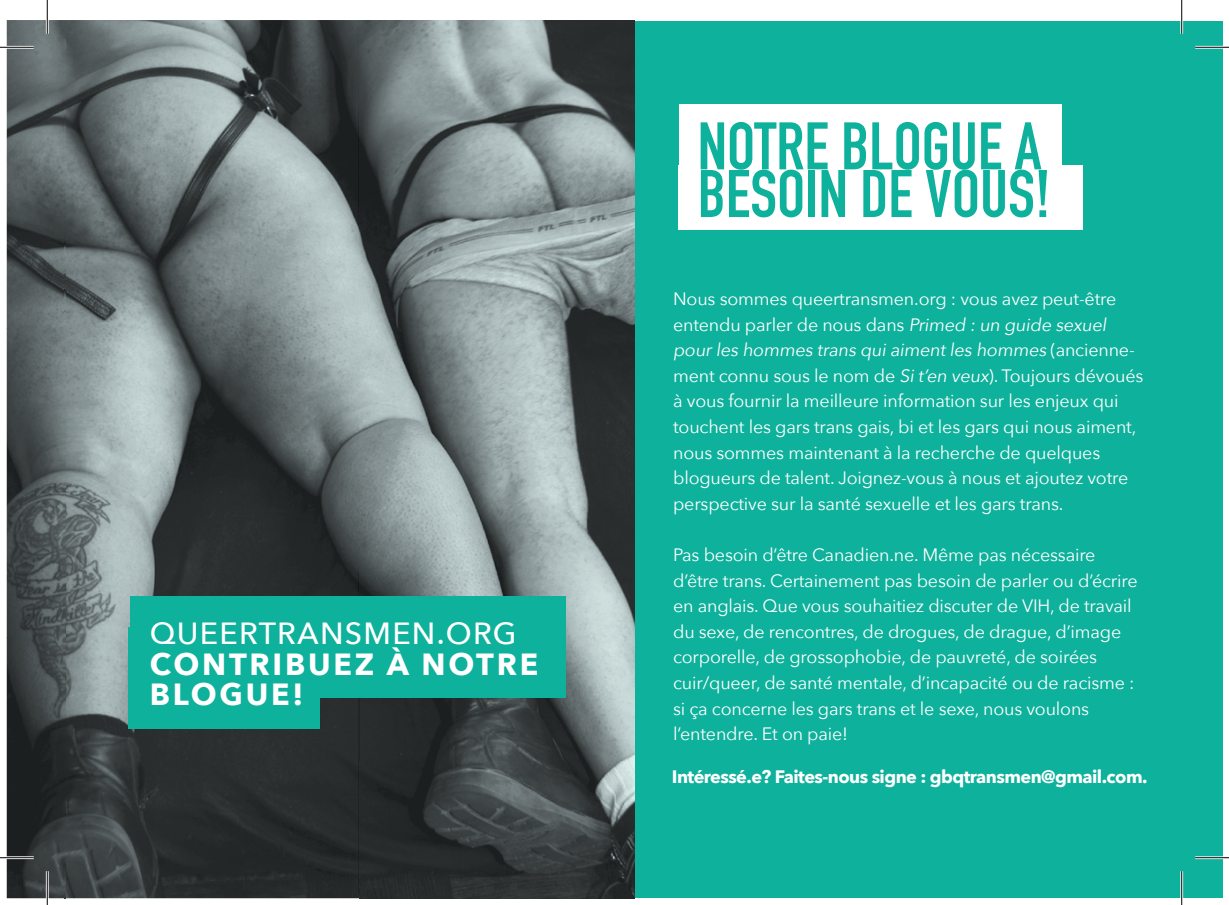
<style>
.page{position:relative;width:1229px;height:905px;background:#fff}
.page>*{position:absolute;margin:0;border:0;box-sizing:border-box;transform-origin:0 0}
.t1{font:700 65.92px "DIN Condensed";color:#0eb19b}
.t2{font:700 30.6px/30.6px "Avenir Next";letter-spacing:.09em;color:#fff}
.t3{font:500 30.6px "Avenir Next";letter-spacing:.04em;color:#fff}
.t4{font:18px/25.7px "Avenir Next";letter-spacing:-.01em;color:#fff}
.t5{font:700 18px "Avenir Next";letter-spacing:-.03em;color:#fff}
</style>
<div class="page">
<div style="left:7px;top:21px;width:1215px;height:877px;background:#0eb19b"></div>
<img style="left:7px;top:20px;width:627px;height:878px">
<svg style="left:27px;top:49px;width:6px;height:9px"></svg>
<img style="left:65px;top:39px;width:1px;height:859px">
<div style="left:679px;top:105px;width:382px;height:79px;background:#fff"></div>
<div style="left:678px;top:165px;width:404px;height:65px;background:#fff"></div>
<div style="left:131px;top:596px;width:435px;height:102px;background:#0eb19b"></div>
<div style="left:128px;top:627px;width:191px;height:101px;background:#0eb19b"></div>
<hr style="left:0;top:46px;width:34px;height:3px;background:#fff">
<hr style="left:1195px;top:46px;width:33px;height:3px;background:#fff">
<hr style="left:0;top:856px;width:34px;height:3px;background:#fff">
<hr style="left:1195px;top:856px;width:33px;height:3px;background:#fff">
<hr style="left:46px;top:0;width:3px;height:34px;background:#fff">
<hr style="left:46px;top:871px;width:3px;height:33px;background:#fff">
<hr style="left:1180px;top:0;width:3px;height:34px;background:#fff">
<hr style="left:1180px;top:871px;width:3px;height:33px;background:#fff">
<hr style="left:0;top:47px;width:34px;height:1px;background:#000">
<hr style="left:1195px;top:47px;width:33px;height:1px;background:#000">
<hr style="left:0;top:857px;width:34px;height:1px;background:#000">
<hr style="left:1195px;top:857px;width:33px;height:1px;background:#000">
<hr style="left:47px;top:0;width:1px;height:34px;background:#000">
<hr style="left:47px;top:871px;width:1px;height:33px;background:#000">
<hr style="left:1181px;top:0;width:1px;height:34px;background:#000">
<hr style="left:1181px;top:871px;width:1px;height:33px;background:#000">
<p class="t3" style="left:150px;top:607px;width:368px">QUEERTRANSMEN.ORG</p>
<p class="t2" style="left:150px;top:648px;width:390px">CONTRIBUEZ À NOTRE<br>BLOGUE!</p>
<p class="t1" style="left:697px;top:107px;width:345px">NOTRE BLOGUE A</p>
<p class="t1" style="left:697px;top:155px;width:354px">BESOIN DE VOUS!</p>
<p class="t4" style="left:673px;top:285px;width:472px">Nous sommes queertransmen.org : vous avez peut-être entendu parler de nous dans Primed :un guide sexuel pourleshommestransquiaimentleshommes( a n ci e n n e - ment connu sous le nom de Sit’en veux). Toujours dévoués à vous fournir la meilleure information sur les enjeux qui touchent les gars trans gais, bi et les gars qui nous aiment, nous sommes maintenant à la recherche de quelques blogueurs de talent. Joignez-vous à nous et ajoutez votre perspective sur la santé sexuelle et les gars trans.</p>
<p class="t4" style="left:673px;top:541px;width:466px">Pas besoin d’être Canadien.ne. Même pas nécessaire d’être trans. Certainement pas besoin de parler ou d’écrire en anglais. Que vous souhaitiez discuter de VIH, de travail du sexe, de rencontres, de drogues, de drague, d’image corporelle, de grossophobie, de pauvreté, de soirées</p>
<p class="t4" style="left:673px;top:669px;width:463px">cuir/queer, de santé mentale, d’incapacité ou de racisme : si ça concerne les gars trans et le sexe, nous voulons</p>
<p class="t4" style="left:673px;top:720px;width:176px">l’entendre. Et on paie!</p>
<p class="t5" style="left:672px;top:761px;width:477px">Intéressé.e? Faites-nous signe : gbqtransmen@gmail.com.</p>
</div>
